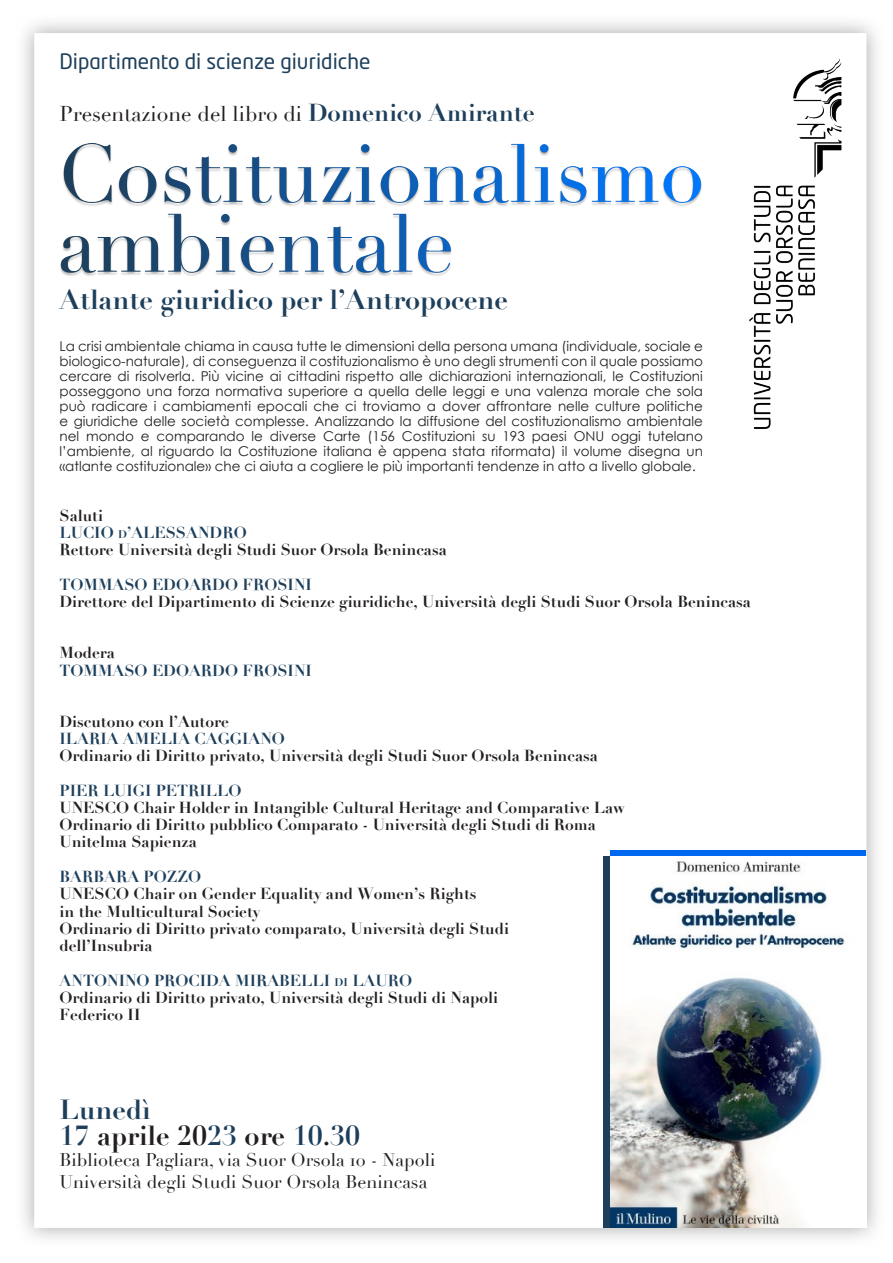
<style>
.page{position:relative;width:893px;height:1263px;background:#fff}
.page>*{position:absolute;margin:0;border:0;box-sizing:border-box;transform-origin:0 0}
.t1{font:700 27px "Didot";color:#1d3f5b}
.t2{font:700 27px "Didot";color:#231f20}
.t3{font:21px "Didot";color:#231f20}
.t4{font:21px "Neo Tech Pro";color:#1d3f5b}
.t5{font:18px "Didot";color:#231f20}
.t6{font:700 15.6px "Didot";color:#231f20}
.t7{font:700 15.6px "Didot";color:#1d3f5b}
.t8{font:13.5px/15px "Century Gothic";color:#231f20;text-align:justify}
.s1{font-weight:700;font-size:24px;color:#1d3f5b}
.s2{font-size:10.95px}
.s3{color:#1d3f5b}
</style>
<div class="page">
<img style="left:23px;top:22px;width:855px;height:1217px">
<div style="left:603px;top:856px;width:263px;height:372px;background:#1d3f5b"></div>
<img style="left:749px;top:58px;width:92px;height:372px">
<img style="left:611px;top:856px;width:255px;height:372px">
<img style="left:60px;top:143px;width:643px;height:133px">
<div style="left:822px;top:183px;width:26px;height:261px;background:#fff"></div>
<p class="t4" style="left:60px;top:49px;width:312px">Dipartimento di scienze giuridiche</p>
<p class="t3" style="left:60px;top:102px;width:477px">Presentazione del libro di <span class="s1">Domenico Amirante</span></p>
<p class="t1" style="left:60px;top:283px;width:450px">Atlante giuridico per l’Antropocene</p>
<p class="t8" style="left:60px;top:338px;width:645px">La crisi ambientale chiama in causa tutte le dimensioni della persona umana (individuale, sociale e biologico-naturale), di conseguenza il costituzionalismo è uno degli strumenti con il quale possiamo cercare di risolverla. Più vicine ai cittadini rispetto alle dichiarazioni internazionali, le Costituzioni posseggono una forza normativa superiore a quella delle leggi e una valenza morale che sola può radicare i cambiamenti epocali che ci troviamo a dover affrontare nelle culture politiche e giuridiche delle società complesse. Analizzando la diffusione del costituzionalismo ambientale nel mondo e comparando le diverse Carte (156 Costituzioni su 193 paesi ONU oggi tutelano l’ambiente, al riguardo la Costituzione italiana è appena stata riformata) il volume disegna un «atlante costituzionale» che ci aiuta a cogliere le più importanti tendenze in atto a livello globale.</p>
<p class="t6" style="left:60px;top:506px;width:45px">Saluti</p>
<p class="t7" style="left:60px;top:523px;width:189px">LUCIO <span class="s2">d</span>’ALESSANDRO</p>
<p class="t6" style="left:60px;top:540px;width:389px">Rettore Università degli Studi Suor Orsola Benincasa</p>
<p class="t7" style="left:60px;top:575px;width:254px">TOMMASO EDOARDO FROSINI</p>
<p class="t6" style="left:60px;top:592px;width:693px">Direttore del Dipartimento di Scienze giuridiche, Università degli Studi Suor Orsola Benincasa</p>
<p class="t6" style="left:60px;top:643px;width:57px">Modera</p>
<p class="t7" style="left:60px;top:660px;width:254px">TOMMASO EDOARDO FROSINI</p>
<p class="t6" style="left:60px;top:711px;width:171px">Discutono con l’Autore</p>
<p class="t7" style="left:60px;top:728px;width:227px">ILARIA AMELIA CAGGIANO</p>
<p class="t6" style="left:60px;top:746px;width:540px">Ordinario di Diritto privato, Università degli Studi Suor Orsola Benincasa</p>
<p class="t7" style="left:60px;top:781px;width:184px">PIER LUIGI PETRILLO</p>
<p class="t6" style="left:60px;top:798px;width:567px">UNESCO Chair Holder in Intangible Cultural Heritage and Comparative Law</p>
<p class="t6" style="left:60px;top:815px;width:538px">Ordinario di Diritto pubblico Comparato - Università degli Studi di Roma</p>
<p class="t6" style="left:60px;top:832px;width:139px">Unitelma Sapienza</p>
<p class="t7" style="left:60px;top:867px;width:143px">BARBARA POZZO</p>
<p class="t6" style="left:60px;top:884px;width:418px">UNESCO Chair on Gender Equality and Women’s Rights</p>
<p class="t6" style="left:60px;top:901px;width:202px">in the Multicultural Society</p>
<p class="t6" style="left:60px;top:918px;width:451px">Ordinario di Diritto privato comparato, Università degli Studi</p>
<p class="t6" style="left:60px;top:935px;width:95px">dell’Insubria</p>
<p class="t7" style="left:60px;top:970px;width:354px">ANTONINO PROCIDA MIRABELLI <span class="s2">di</span> LAURO</p>
<p class="t6" style="left:60px;top:987px;width:440px">Ordinario di Diritto privato, Università degli Studi di Napoli</p>
<p class="t6" style="left:60px;top:1004px;width:82px">Federico II</p>
<p class="t1" style="left:60px;top:1092px;width:93px">Lunedì</p>
<p class="t2" style="left:60px;top:1118px;width:302px"><span class="s3">17</span> aprile 20<span class="s3">23</span> ore <span class="s3">10</span>.<span class="s3">30</span></p>
<p class="t5" style="left:60px;top:1149px;width:377px">Biblioteca Pagliara, via Suor Orsola 10 - Napoli</p>
<p class="t5" style="left:60px;top:1171px;width:369px">Università degli Studi Suor Orsola Benincasa</p>
</div>
